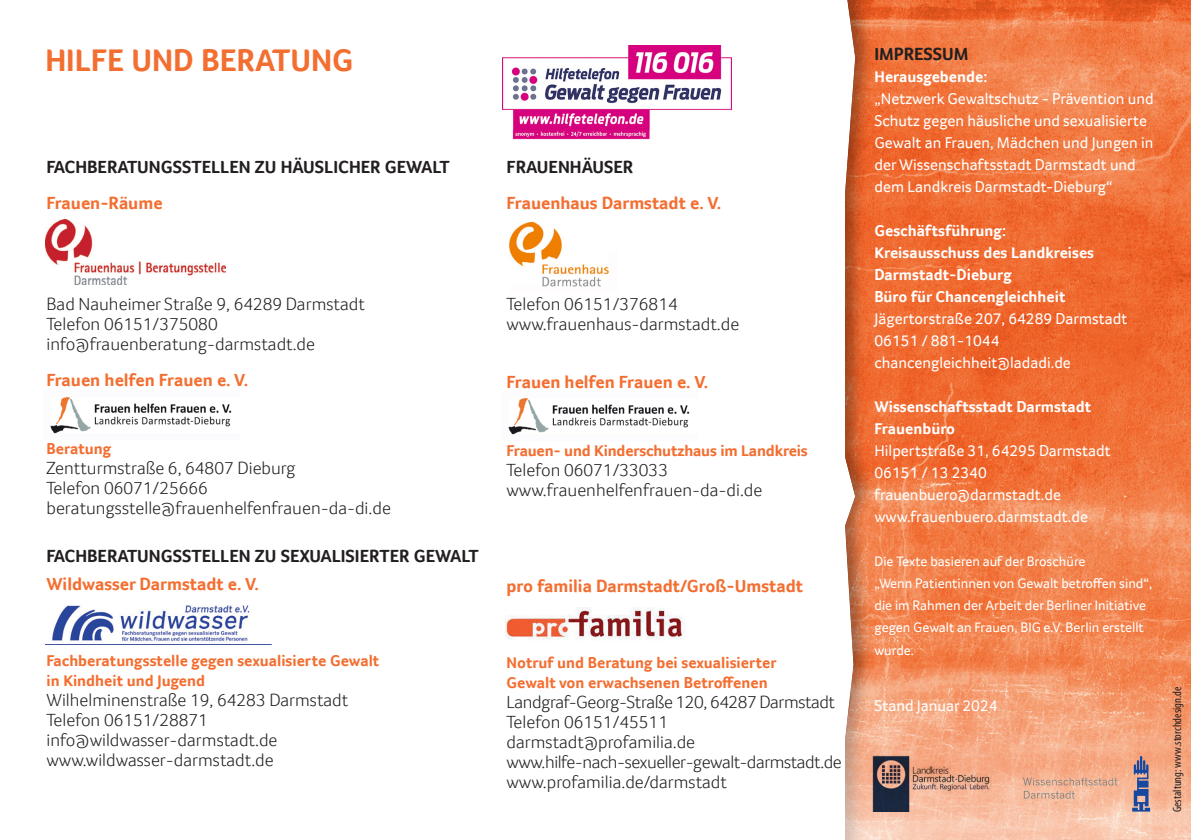
<style>
.page{position:relative;width:1191px;height:840px;background:#fff}
.page>*{position:absolute;margin:0;border:0;box-sizing:border-box;transform-origin:0 0}
.t1{font:700 32px "Transgourmet";color:#f36e31}
.t2{font:300 18px "Transgourmet";color:#231f20}
.t3{font:700 18px "Transgourmet";color:#f36e31}
.t4{font:700 18px "Transgourmet";color:#231f20}
.t5{font:300 18px "Transgourmet";letter-spacing:-.025em;color:#231f20}
.t6{font:16px/22px "Transgourmet";color:#fff}
.t7{font:700 16px "Transgourmet";color:#f36e31}
.t8{font:700 16px "Transgourmet";color:#fff}
.t9{font:14px/22px "Transgourmet";color:#fff}
.t10{font:condensed 12px "Myriad Pro";color:#231f20}
</style>
<div class="page">
<div style="left:842px;top:0;width:349px;height:839px;background:#231f20;opacity:.41"></div>
<svg style="left:842px;top:667px;width:349px;height:172px;background:#f4ae8b"></svg>
<svg style="left:1132px;top:755px;width:18px;height:56px"></svg>
<svg style="left:1023px;top:777px;width:94px;height:21px;background:#e5b197"></svg>
<img style="left:868px;top:750px;width:125px;height:61px">
<img style="left:506px;top:607px;width:179px;height:33px">
<img style="left:52px;top:605px;width:198px;height:37px">
<img style="left:509px;top:221px;width:100px;height:66px">
<img style="left:50px;top:396px;width:182px;height:38px">
<img style="left:45px;top:220px;width:181px;height:64px">
<img style="left:503px;top:45px;width:228px;height:94px">
<img style="left:508px;top:397px;width:182px;height:38px">
<p class="t1" style="left:45px;top:41px;width:310px">HILFE UND BERATUNG</p>
<p class="t4" style="left:874px;top:43px;width:95px">IMPRESSUM</p>
<p class="t8" style="left:874px;top:67px;width:114px">Herausgebende:</p>
<p class="t6" style="left:874px;top:87px;width:281px">„Netzwerk Gewaltschutz - Prävention und<br>Schutz gegen häusliche und sexualisierte<br>Gewalt an Frauen, Mädchen und Jungen in</p>
<p class="t6" style="left:874px;top:153px;width:263px">der Wissenschaftsstadt Darmstadt und</p>
<p class="t6" style="left:874px;top:175px;width:240px">dem Landkreis Darmstadt-Dieburg“</p>
<p class="t8" style="left:874px;top:221px;width:133px">Geschäftsführung:</p>
<p class="t8" style="left:874px;top:243px;width:221px">Kreisausschuss des Landkreises</p>
<p class="t8" style="left:874px;top:265px;width:139px">Darmstadt-Dieburg</p>
<p class="t8" style="left:874px;top:287px;width:192px">Büro für Chancengleichheit</p>
<p class="t6" style="left:874px;top:307px;width:254px">Jägertorstraße 207, 64289 Darmstadt</p>
<p class="t6" style="left:874px;top:329px;width:126px">06151 / 881-1044</p>
<p class="t6" style="left:874px;top:351px;width:198px">chancengleichheit@ladadi.de</p>
<p class="t8" style="left:874px;top:397px;width:218px">Wissenschaftsstadt Darmstadt</p>
<p class="t8" style="left:874px;top:419px;width:82px">Frauenbüro</p>
<p class="t6" style="left:874px;top:439px;width:238px">Hilpertstraße 31, 64295 Darmstadt</p>
<p class="t6" style="left:874px;top:461px;width:114px">06151 / 13 2340</p>
<p class="t6" style="left:874px;top:483px;width:188px">frauenbuero@darmstadt.de</p>
<p class="t6" style="left:874px;top:505px;width:215px">www.frauenbuero.darmstadt.de</p>
<p class="t9" style="left:874px;top:550px;width:213px">Die Texte basieren auf der Broschüre</p>
<p class="t9" style="left:874px;top:572px;width:279px">„Wenn Patientinnen von Gewalt betroffen sind“,</p>
<p class="t9" style="left:874px;top:594px;width:273px">die im Rahmen der Arbeit der Berliner Initiative</p>
<p class="t9" style="left:874px;top:616px;width:271px">gegen Gewalt an Frauen, BIG e.V. Berlin erstellt wurde.</p>
<p class="t4" style="left:46px;top:156px;width:405px">FACHBERATUNGSSTELLEN ZU HÄUSLICHER GEWALT</p>
<p class="t3" style="left:46px;top:192px;width:118px">Frauen-Räume</p>
<p class="t4" style="left:506px;top:156px;width:128px">FRAUENHÄUSER</p>
<p class="t3" style="left:506px;top:192px;width:216px">Frauenhaus Darmstadt e. V.</p>
<p class="t2" style="left:46px;top:293px;width:320px">Bad Nauheimer Straße 9, 64289 Darmstadt</p>
<p class="t2" style="left:46px;top:313px;width:173px">Telefon 06151/375080</p>
<p class="t2" style="left:46px;top:333px;width:270px">info@frauenberatung-darmstadt.de</p>
<p class="t3" style="left:46px;top:368px;width:203px">Frauen helfen Frauen e. V.</p>
<p class="t2" style="left:506px;top:293px;width:173px">Telefon 06151/376814</p>
<p class="t2" style="left:506px;top:313px;width:234px">www.frauenhaus-darmstadt.de</p>
<p class="t3" style="left:506px;top:370px;width:203px">Frauen helfen Frauen e. V.</p>
<p class="t7" style="left:46px;top:438px;width:66px">Beratung</p>
<p class="t2" style="left:46px;top:457px;width:251px">Zentturmstraße 6, 64807 Dieburg</p>
<p class="t2" style="left:46px;top:477px;width:163px">Telefon 06071/25666</p>
<p class="t2" style="left:46px;top:497px;width:346px">beratungsstelle@frauenhelfenfrauen-da-di.de</p>
<p class="t4" style="left:46px;top:544px;width:434px">FACHBERATUNGSSTELLEN ZU SEXUALISIERTER GEWALT</p>
<p class="t3" style="left:46px;top:572px;width:214px">Wildwasser Darmstadt e. V.</p>
<p class="t7" style="left:506px;top:440px;width:303px">Frauen- und Kinderschutzhaus im Landkreis</p>
<p class="t2" style="left:506px;top:459px;width:163px">Telefon 06071/33033</p>
<p class="t2" style="left:506px;top:479px;width:257px">www.frauenhelfenfrauen-da-di.de</p>
<p class="t3" style="left:506px;top:574px;width:298px">pro familia Darmstadt/Groß-Umstadt</p>
<p class="t7" style="left:46px;top:650px;width:334px">Fachberatungsstelle gegen sexualisierte Gewalt</p>
<p class="t7" style="left:46px;top:670px;width:160px">in Kindheit und Jugend</p>
<p class="t2" style="left:46px;top:689px;width:303px">Wilhelminenstraße 19, 64283 Darmstadt</p>
<p class="t2" style="left:46px;top:709px;width:163px">Telefon 06151/28871</p>
<p class="t2" style="left:46px;top:729px;width:232px">info@wildwasser-darmstadt.de</p>
<p class="t2" style="left:46px;top:749px;width:229px">www.wildwasser-darmstadt.de</p>
<p class="t7" style="left:506px;top:652px;width:271px">Notruf und Beratung bei sexualisierter</p>
<p class="t7" style="left:506px;top:672px;width:263px">Gewalt von erwachsenen Betroffenen</p>
<p class="t5" style="left:506px;top:691px;width:330px">Landgraf-Georg-Straße 120, 64287 Darmstadt</p>
<p class="t2" style="left:506px;top:711px;width:163px">Telefon 06151/45511</p>
<p class="t2" style="left:506px;top:731px;width:190px">darmstadt@profamilia.de</p>
<p class="t5" style="left:506px;top:751px;width:337px">www.hilfe-nach-sexueller-gewalt-darmstadt.de</p>
<p class="t2" style="left:506px;top:771px;width:222px">www.profamilia.de/darmstadt</p>
<p class="t6" style="left:874px;top:693px;width:125px">Stand Januar 2024</p>
<p class="t10" style="left:1170px;top:811px;width:127px;rotate:-90deg">Gestaltung: www.storchdesign.de</p>
</div>
